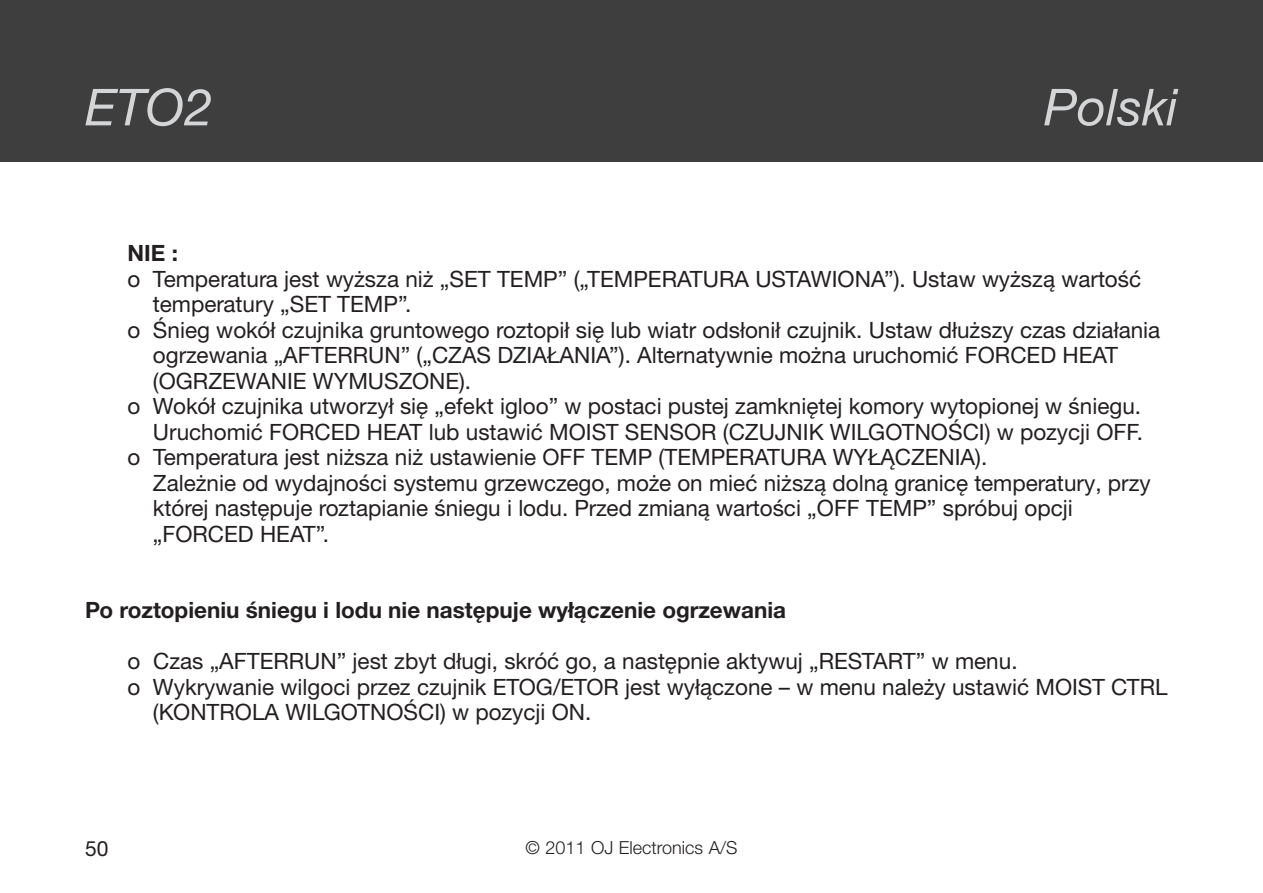
<style>
.page{position:relative;width:1263px;height:893px;background:#fff}
.page>*{position:absolute;margin:0;border:0;box-sizing:border-box;transform-origin:0 0}
.t1{font:italic 51px "Helvetica Neue";color:#d4d5d7}
.t2{font:22.5px "Helvetica Neue LTW1 G";color:#231f20}
.t3{font:700 22.5px "Helvetica Neue LTW1 G";color:#231f20}
.t4{font:21px "Helvetica Neue";color:#231f20}
.t5{font:300 18px "Helvetica Neue";color:#231f20}
</style>
<div class="page">
<div style="left:0;top:0;width:1263px;height:162px;background:#3e3e3f"></div>
<h1 class="t1" style="left:85px;top:77px;width:129px">ETO2</h1>
<h1 class="t1" style="left:1044px;top:77px;width:136px">Polski</h1>
<p class="t3" style="left:128px;top:245px;width:52px">NIE :</p>
<p class="t2" style="left:128px;top:270px;width:1015px">o Temperatura jest wyższa niż „SET TEMP” („TEMPERATURA USTAWIONA”). Ustaw wyższą wartość</p>
<p class="t2" style="left:153px;top:296px;width:260px">temperatury „SET TEMP”.</p>
<p class="t2" style="left:128px;top:321px;width:1034px">o Śnieg wokół czujnika gruntowego roztopił się lub wiatr odsłonił czujnik. Ustaw dłuższy czas działania</p>
<p class="t2" style="left:153px;top:347px;width:967px">ogrzewania „AFTERRUN” („CZAS DZIAŁANIA”). Alternatywnie można uruchomić FORCED HEAT</p>
<p class="t2" style="left:153px;top:372px;width:320px">(OGRZEWANIE WYMUSZONE).</p>
<p class="t2" style="left:128px;top:398px;width:1015px">o Wokół czujnika utworzył się „efekt igloo” w postaci pustej zamkniętej komory wytopionej w śniegu.</p>
<p class="t2" style="left:153px;top:423px;width:992px">Uruchomić FORCED HEAT lub ustawić MOIST SENSOR (CZUJNIK WILGOTNOŚCI) w pozycji OFF.</p>
<p class="t2" style="left:128px;top:449px;width:861px">o Temperatura jest niższa niż ustawienie OFF TEMP (TEMPERATURA WYŁĄCZENIA).</p>
<p class="t2" style="left:153px;top:474px;width:999px">Zależnie od wydajności systemu grzewczego, może on mieć niższą dolną granicę temperatury, przy</p>
<p class="t2" style="left:153px;top:500px;width:921px">której następuje roztapianie śniegu i lodu. Przed zmianą wartości „OFF TEMP” spróbuj opcji</p>
<p class="t2" style="left:153px;top:525px;width:177px">„FORCED HEAT”.</p>
<p class="t3" style="left:85px;top:602px;width:703px">Po roztopieniu śniegu i lodu nie następuje wyłączenie ogrzewania</p>
<p class="t2" style="left:128px;top:653px;width:891px">o Czas „AFTERRUN” jest zbyt długi, skróć go, a następnie aktywuj „RESTART” w menu.</p>
<p class="t2" style="left:128px;top:678px;width:1042px">o Wykrywanie wilgoci przez czujnik ETOG/ETOR jest wyłączone – w menu należy ustawić MOIST CTRL</p>
<p class="t2" style="left:153px;top:704px;width:440px">(KONTROLA WILGOTNOŚCI) w pozycji ON.</p>
<p class="t4" style="left:85px;top:841px;width:25px">50</p>
<p class="t5" style="left:526px;top:836px;width:213px">© 2011 OJ Electronics A/S</p>
</div>
